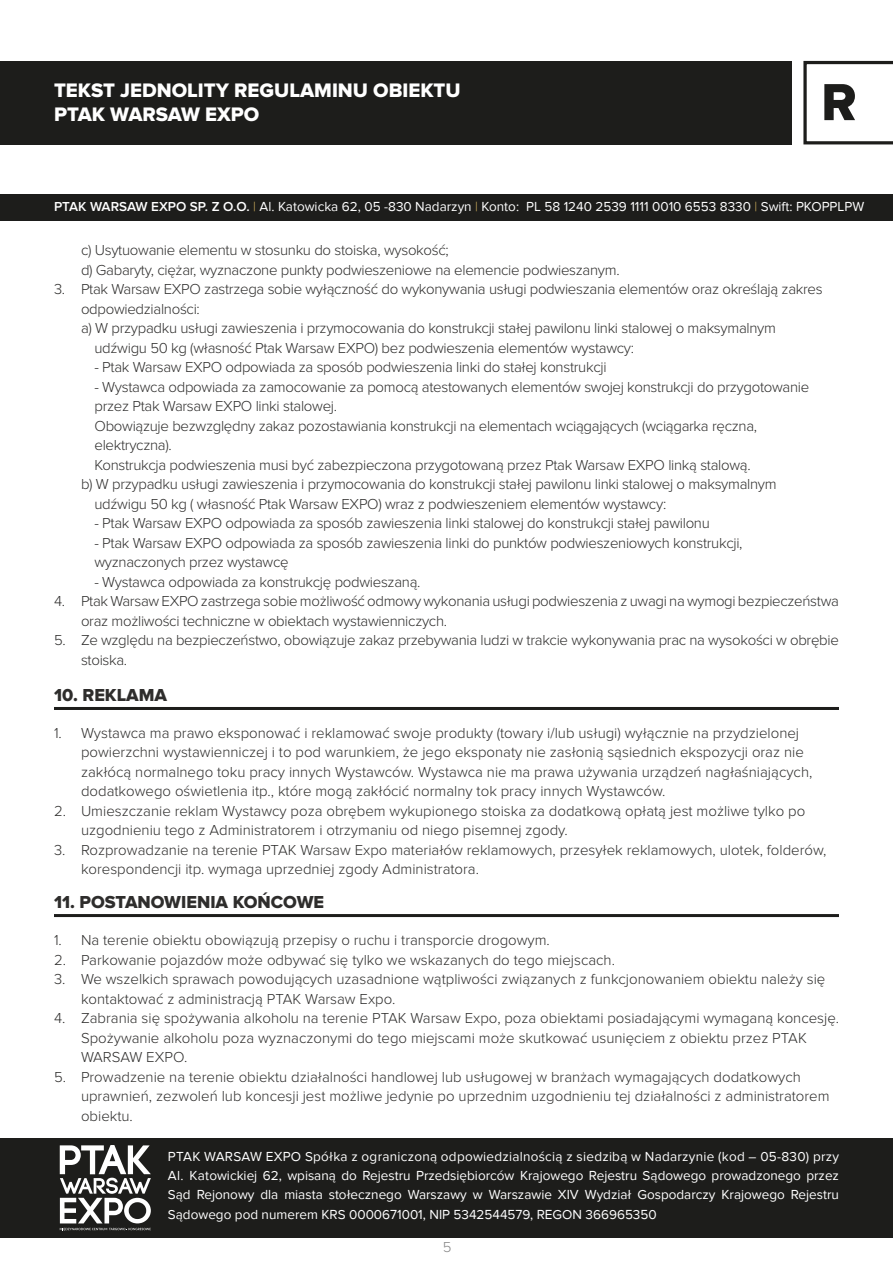
<style>
.page{position:relative;width:893px;height:1263px;background:#fff}
.page>*{position:absolute;margin:0;border:0;box-sizing:border-box;transform-origin:0 0}
.t1{font:54px "Proxima Nova Extrabld";color:#1d1d1b}
.t2{font:20.25px/24.3px "Proxima Nova Extrabld";color:#fff}
.t3{font:18px "Proxima Nova Extrabld";color:#2e2d2c}
.t4{font:300 15px/19.5px "Proxima Nova";letter-spacing:-.02em;color:#2e2d2c}
.t5{font:300 15px/19.5px "Proxima Nova";color:#2e2d2c}
.t6{font:300 15px "Proxima Nova";color:#878787}
.t7{font:13.5px/19.2px "Proxima Nova";color:#fff;text-align:justify}
.s1{font-weight:600}
.s2{font-weight:300;color:#dcb961}
</style>
<div class="page">
<div style="left:0;top:194px;width:893px;height:26px;background:#1d1d1b"></div>
<svg style="left:803px;top:61px;width:90px;height:83px"></svg>
<div style="left:0;top:1138px;width:893px;height:99px;background:#1d1d1b"></div>
<svg style="left:60px;top:1145px;width:91px;height:86px"></svg>
<div style="left:0;top:61px;width:792px;height:83px;background:#1d1d1b"></div>
<hr style="left:54px;top:707px;width:785px;height:3px;background:#1d1d1b">
<hr style="left:54px;top:914px;width:785px;height:3px;background:#1d1d1b">
<h2 class="t2" style="left:54px;top:78px;width:408px">TEKST JEDNOLITY REGULAMINU OBIEKTU<br>PTAK WARSAW EXPO</h2>
<h1 class="t1" style="left:821px;top:71px;width:37px">R</h1>
<p class="t7" style="left:54px;top:197px;width:812px"><span class="s1">PTAK WARSAW EXPO SP. Z O.O.</span> <span class="s2">|</span> Al. Katowicka 62, 05 -830 Nadarzyn <span class="s2">|</span> Konto: PL 58 1240 2539 1111 0010 6553 8330 <span class="s2">|</span> Swift: PKOPPLPW</p>
<p class="t4" style="left:81px;top:241px;width:540px">c) Usytuowanie elementu w stosunku do stoiska, wysokość;<br>d) Gabaryty, ciężar, wyznaczone punkty podwieszeniowe na elemencie podwieszanym.</p>
<p class="t4" style="left:54px;top:280px;width:770px">3. Ptak Warsaw EXPO zastrzega sobie wyłączność do wykonywania usługi podwieszania elementów oraz określają zakres</p>
<p class="t4" style="left:81px;top:299px;width:120px">odpowiedzialności:</p>
<p class="t4" style="left:81px;top:319px;width:696px">a) W przypadku usługi zawieszenia i przymocowania do konstrukcji stałej pawilonu linki stalowej o maksymalnym</p>
<p class="t4" style="left:94px;top:338px;width:541px">udźwigu 50 kg (własność Ptak Warsaw EXPO) bez podwieszenia elementów wystawcy:</p>
<p class="t4" style="left:94px;top:358px;width:514px">- Ptak Warsaw EXPO odpowiada za sposób podwieszenia linki do stałej konstrukcji</p>
<p class="t4" style="left:94px;top:377px;width:716px">- Wystawca odpowiada za zamocowanie za pomocą atestowanych elementów swojej konstrukcji do przygotowanie</p>
<p class="t4" style="left:94px;top:397px;width:244px">przez Ptak Warsaw EXPO linki stalowej.</p>
<p class="t4" style="left:94px;top:416px;width:664px">Obowiązuje bezwzględny zakaz pozostawiania konstrukcji na elementach wciągających (wciągarka ręczna,</p>
<p class="t4" style="left:95px;top:436px;width:79px">elektryczna).</p>
<p class="t4" style="left:95px;top:455px;width:658px">Konstrukcja podwieszenia musi być zabezpieczona przygotowaną przez Ptak Warsaw EXPO linką stalową.</p>
<p class="t4" style="left:81px;top:475px;width:697px">b) W przypadku usługi zawieszenia i przymocowania do konstrukcji stałej pawilonu linki stalowej o maksymalnym</p>
<p class="t4" style="left:95px;top:494px;width:573px">udźwigu 50 kg ( własność Ptak Warsaw EXPO) wraz z podwieszeniem elementów wystawcy:</p>
<p class="t4" style="left:95px;top:514px;width:617px">- Ptak Warsaw EXPO odpowiada za sposób zawieszenia linki stalowej do konstrukcji stałej pawilonu</p>
<p class="t4" style="left:95px;top:533px;width:650px">- Ptak Warsaw EXPO odpowiada za sposób zawieszenia linki do punktów podwieszeniowych konstrukcji, wyznaczonych przez wystawcę</p>
<p class="t4" style="left:95px;top:572px;width:327px">- Wystawca odpowiada za konstrukcję podwieszaną.</p>
<p class="t4" style="left:81px;top:592px;width:759px;text-indent:-27px">4. Ptak Warsaw EXPO zastrzega sobie możliwość odmowy wykonania usługi podwieszenia z uwagi na wymogi bezpieczeństwa oraz możliwości techniczne w obiektach wystawienniczych.</p>
<p class="t4" style="left:81px;top:631px;width:759px;text-indent:-27px">5. Ze względu na bezpieczeństwo, obowiązuje zakaz przebywania ludzi w trakcie wykonywania prac na wysokości w obrębie stoiska.</p>
<p class="t3" style="left:54px;top:685px;width:115px">10. REKLAMA</p>
<p class="t5" style="left:81px;top:723px;width:733px;text-indent:-27px">1. Wystawca ma prawo eksponować i reklamować swoje produkty (towary i/lub usługi) wyłącznie na przydzielonej powierzchni wystawienniczej i to pod warunkiem, że jego eksponaty nie zasłonią sąsiednich ekspozycji oraz nie zakłócą normalnego toku pracy innych Wystawców. Wystawca nie ma prawa używania urządzeń nagłaśniających, dodatkowego oświetlenia itp., które mogą zakłócić normalny tok pracy innych Wystawców.</p>
<p class="t5" style="left:81px;top:801px;width:726px;text-indent:-27px">2. Umieszczanie reklam Wystawcy poza obrębem wykupionego stoiska za dodatkową opłatą jest możliwe tylko po uzgodnieniu tego z Administratorem i otrzymaniu od niego pisemnej zgody.</p>
<p class="t5" style="left:81px;top:840px;width:747px;text-indent:-27px">3. Rozprowadzanie na terenie PTAK Warsaw Expo materiałów reklamowych, przesyłek reklamowych, ulotek, folderów, korespondencji itp. wymaga uprzedniej zgody Administratora.</p>
<p class="t3" style="left:54px;top:892px;width:272px">11. POSTANOWIENIA KOŃCOWE</p>
<p class="t5" style="left:54px;top:930px;width:497px">1. Na terenie obiektu obowiązują przepisy o ruchu i transporcie drogowym.</p>
<p class="t5" style="left:54px;top:950px;width:562px">2. Parkowanie pojazdów może odbywać się tylko we wskazanych do tego miejscach.</p>
<p class="t5" style="left:81px;top:969px;width:746px;text-indent:-27px">3. We wszelkich sprawach powodujących uzasadnione wątpliwości związanych z funkcjonowaniem obiektu należy się kontaktować z administracją PTAK Warsaw Expo.</p>
<p class="t5" style="left:81px;top:1008px;width:759px;text-indent:-27px">4. Zabrania się spożywania alkoholu na terenie PTAK Warsaw Expo, poza obiektami posiadającymi wymaganą koncesję.<br>Spożywanie alkoholu poza wyznaczonymi do tego miejscami może skutkować usunięciem z obiektu przez PTAK<br>WARSAW EXPO.</p>
<p class="t5" style="left:81px;top:1067px;width:750px;text-indent:-27px">5. Prowadzenie na terenie obiektu działalności handlowej lub usługowej w branżach wymagających dodatkowych uprawnień, zezwoleń lub koncesji jest możliwe jedynie po uprzednim uzgodnieniu tej działalności z administratorem obiektu.</p>
<p class="t7" style="left:168px;top:1147px;width:672px">PTAK WARSAW EXPO Spółka z ograniczoną odpowiedzialnością z siedzibą w Nadarzynie (kod – 05-830) przy Al. Katowickiej 62, wpisaną do Rejestru Przedsiębiorców Krajowego Rejestru Sądowego prowadzonego przez Sąd Rejonowy dla miasta stołecznego Warszawy w Warszawie XIV Wydział Gospodarczy Krajowego Rejestru Sądowego pod numerem KRS 0000671001, NIP 5342544579, REGON 366965350</p>
<p class="t6" style="left:443px;top:1238px;width:10px">5</p>
</div>
